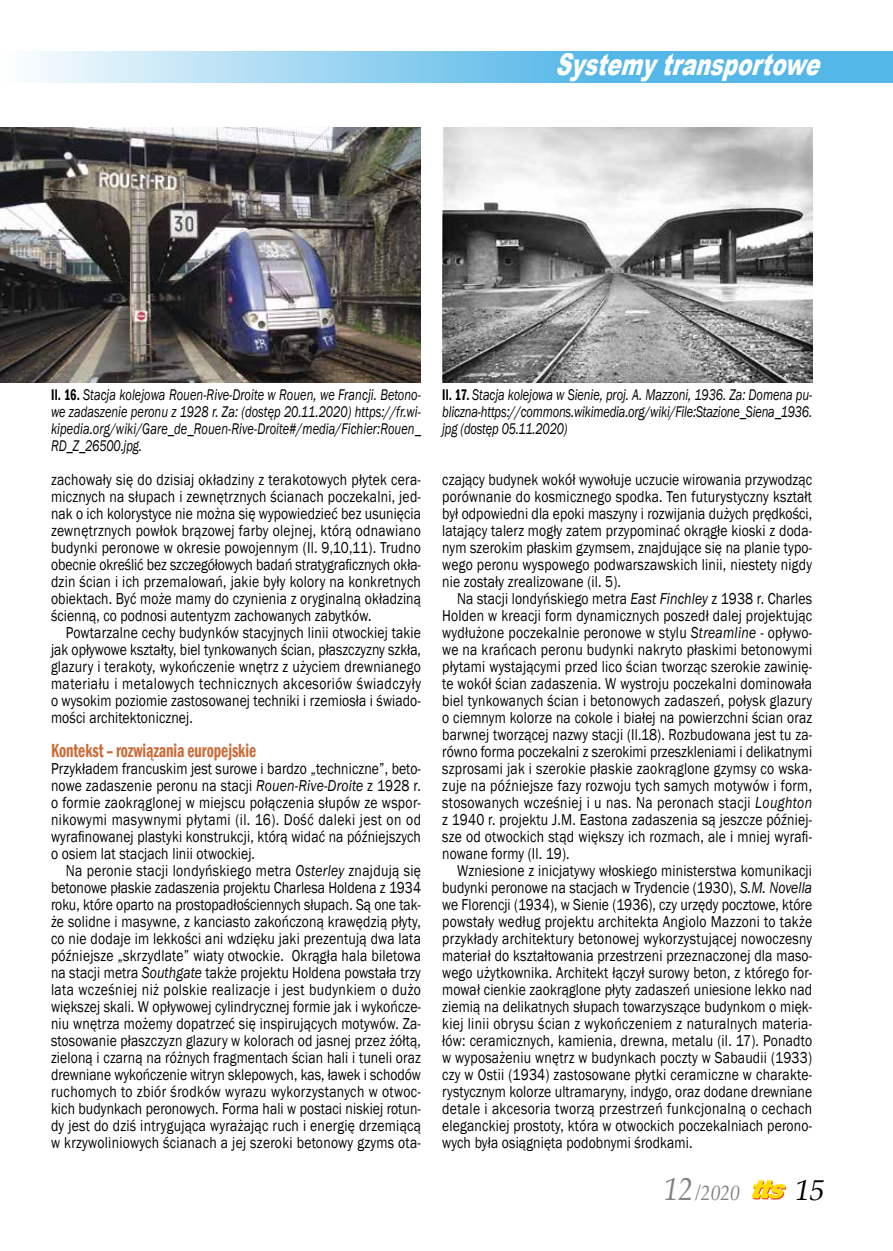
<style>
.page{position:relative;width:893px;height:1251px;background:#fff}
.page>*{position:absolute;margin:0;border:0;box-sizing:border-box;transform-origin:0 0}
.t1{font:italic 900 30px "Arial";color:#fff;scale:.71 1}
.t2{font:italic 30px "Palatino Linotype";color:#000}
.t3{font:italic 21.45px "Palatino Linotype";color:#808285;scale:.91 1}
.t4{font:600 condensed 19.5px "Franklin Gothic";letter-spacing:-.005em;color:#ca6c38;scale:.8 1}
.t5{font:16.2px/17px "Franklin Gothic";letter-spacing:.01em;color:#000;text-align:justify;scale:.84 1}
.t6{font:italic 15.9px/17px "Franklin Gothic";letter-spacing:-.01em;color:#000;text-align:justify;scale:.78 1}
.s1{font-weight:600;font-style:normal;font-stretch:condensed}
.s2{font-style:italic}
.s3{font-size:33px}
</style>
<div class="page">
<svg style="left:34px;top:51px;width:859px;height:32px"></svg>
<svg style="left:752px;top:1180px;width:34px;height:19px"></svg>
<img style="left:0;top:128px;width:421px;height:254px">
<img style="left:442px;top:128px;width:370px;height:254px">
<h1 class="t1" style="left:555px;top:42px;width:388px">Systemytransportowe</h1>
<p class="t6" style="left:51px;top:386px;width:476px"><span class="s1">Il. 16.</span> Stacja kolejowa Rouen-Rive-Droite w Rouen, we Francji. Betono&shy;we zadaszenie peronu z 1928 r. Za: (dostęp 20.11.2020) https://fr.wi&shy;kipedia.org/wiki/Gare_de_Rouen-Rive-Droite#/media/Fichier:Rouen_ RD_Z_26500.jpg.</p>
<p class="t6" style="left:442px;top:386px;width:476px"><span class="s1">Il. 17.</span> Stacja kolejowa w Sienie, proj. A. Mazzoni, 1936. Za: Domena pu&shy;bliczna-https://commons.wikimedia.org/wiki/File:Stazione_Siena_1936. jpg (dostęp 05.11.2020)</p>
<p class="t5" style="left:51px;top:471px;width:442px">zachowały się do dzisiaj okładziny z terakotowych płytek cera&shy;micznych na słupach i zewnętrznych ścianach poczekalni, jed&shy;nak o ich kolorystyce nie można się wypowiedzieć bez usunięcia zewnętrznych powłok brązowej farby olejnej, którą odnawiano budynki peronowe w okresie powojennym (Il. 9,10,11). Trudno obecnie określić bez szczegółowych badań stratygraficznych okła&shy;dzin ścian i ich przemalowań, jakie były kolory na konkretnych obiektach. Być może mamy do czynienia z oryginalną okładziną ścienną, co podnosi autentyzm zachowanych zabytków.</p>
<p class="t5" style="left:51px;top:624px;width:442px;text-indent:15px">Powtarzalne cechy budynków stacyjnych linii otwockiej takie jak opływowe kształty, biel tynkowanych ścian, płaszczyzny szkła, glazury i terakoty, wykończenie wnętrz z użyciem drewnianego materiału i metalowych technicznych akcesoriów świadczyły o wysokim poziomie zastosowanej techniki i rzemiosła i świado&shy;mości architektonicznej.</p>
<p class="t4" style="left:51px;top:737px;width:258px">Kontekst – rozwiązania europejskie</p>
<p class="t5" style="left:51px;top:760px;width:442px">Przykładem francuskim jest surowe i bardzo „techniczne”, beto&shy;nowe zadaszenie peronu na stacji <span class="s2">Rouen-Rive-Droite</span> z 1928 r. o formie zaokrąglonej w miejscu połączenia słupów ze wspor&shy;nikowymi masywnymi płytami (il. 16). Dość daleki jest on od wyrafinowanej plastyki konstrukcji, którą widać na późniejszych o osiem lat stacjach linii otwockiej.</p>
<p class="t5" style="left:51px;top:861px;width:442px;text-indent:15px">Na peronie stacji londyńskiego metra <span class="s2">Osterley</span> znajdują się betonowe płaskie zadaszenia projektu Charlesa Holdena z 1934 roku, które oparto na prostopadłościennych słupach. Są one tak&shy;że solidne i masywne, z kanciasto zakończoną krawędzią płyty, co nie dodaje im lekkości ani wdzięku jaki prezentują dwa lata późniejsze „skrzydlate” wiaty otwockie. Okrągła hala biletowa na stacji metra <span class="s2">Southgate</span> także projektu Holdena powstała trzy lata wcześniej niż polskie realizacje i jest budynkiem o dużo większej skali. W opływowej cylindrycznej formie jak i wykończe&shy;niu wnętrza możemy dopatrzeć się inspirujących motywów. Za&shy;stosowanie płaszczyzn glazury w kolorach od jasnej przez żółtą, zieloną i czarną na różnych fragmentach ścian hali i tuneli oraz drewniane wykończenie witryn sklepowych, kas, ławek i schodów ruchomych to zbiór środków wyrazu wykorzystanych w otwoc&shy;kich budynkach peronowych. Forma hali w postaci niskiej rotun&shy;dy jest do dziś intrygująca wyrażając ruch i energię drzemiącą w krzywoliniowych ścianach a jej szeroki betonowy gzyms ota-</p>
<p class="t5" style="left:442px;top:471px;width:442px">czający budynek wokół wywołuje uczucie wirowania przywodząc porównanie do kosmicznego spodka. Ten futurystyczny kształt był odpowiedni dla epoki maszyny i rozwijania dużych prędkości, latający talerz mogły zatem przypominać okrągłe kioski z doda&shy;nym szerokim płaskim gzymsem, znajdujące się na planie typo&shy;wego peronu wyspowego podwarszawskich linii, niestety nigdy nie zostały zrealizowane (il. 5).</p>
<p class="t5" style="left:442px;top:590px;width:442px;text-indent:15px">Na stacji londyńskiego metra <span class="s2">East Finchley</span> z 1938 r. Charles Holden w kreacji form dynamicznych poszedł dalej projektując wydłużone poczekalnie peronowe w stylu <span class="s2">Streamline</span> - opływo&shy;we na krańcach peronu budynki nakryto płaskimi betonowymi płytami wystającymi przed lico ścian tworząc szerokie zawinię&shy;te wokół ścian zadaszenia. W wystroju poczekalni dominowała biel tynkowanych ścian i betonowych zadaszeń, połysk glazury o ciemnym kolorze na cokole i białej na powierzchni ścian oraz barwnej tworzącej nazwy stacji (Il.18). Rozbudowana jest tu za&shy;równo forma poczekalni z szerokimi przeszkleniami i delikatnymi szprosami jak i szerokie płaskie zaokrąglone gzymsy co wska&shy;zuje na późniejsze fazy rozwoju tych samych motywów i form, stosowanych wcześniej i u nas. Na peronach stacji <span class="s2">Loughton </span>z 1940 r. projektu J.M. Eastona zadaszenia są jeszcze później&shy;sze od otwockich stąd większy ich rozmach, ale i mniej wyrafi&shy;nowane formy (Il. 19).</p>
<p class="t5" style="left:442px;top:861px;width:442px;text-indent:15px">Wzniesione z inicjatywy włoskiego ministerstwa komunikacji budynki peronowe na stacjach w Trydencie (1930), <span class="s2">S.M. Novella </span>we Florencji (1934), w Sienie (1936), czy urzędy pocztowe, które powstały według projektu architekta Angiolo Mazzoni to także przykłady architektury betonowej wykorzystującej nowoczesny materiał do kształtowania przestrzeni przeznaczonej dla maso&shy;wego użytkownika. Architekt łączył surowy beton, z którego for&shy;mował cienkie zaokrąglone płyty zadaszeń uniesione lekko nad ziemią na delikatnych słupach towarzyszące budynkom o mięk&shy;kiej linii obrysu ścian z wykończeniem z naturalnych materia&shy;łów: ceramicznych, kamienia, drewna, metalu (il. 17). Ponadto w wyposażeniu wnętrz w budynkach poczty w Sabaudii (1933) czy w Ostii (1934) zastosowane płytki ceramiczne w charakte&shy;rystycznym kolorze ultramaryny, indygo, oraz dodane drewniane detale i akcesoria tworzą przestrzeń funkcjonalną o cechach eleganckiej prostoty, która w otwockich poczekalniach perono&shy;wych była osiągnięta podobnymi środkami.</p>
<h2 class="t3" style="left:663px;top:1176px;width:85px"><span class="s3">12</span> /2020</h2>
<h1 class="t2" style="left:795px;top:1167px;width:31px">15</h1>
</div>
